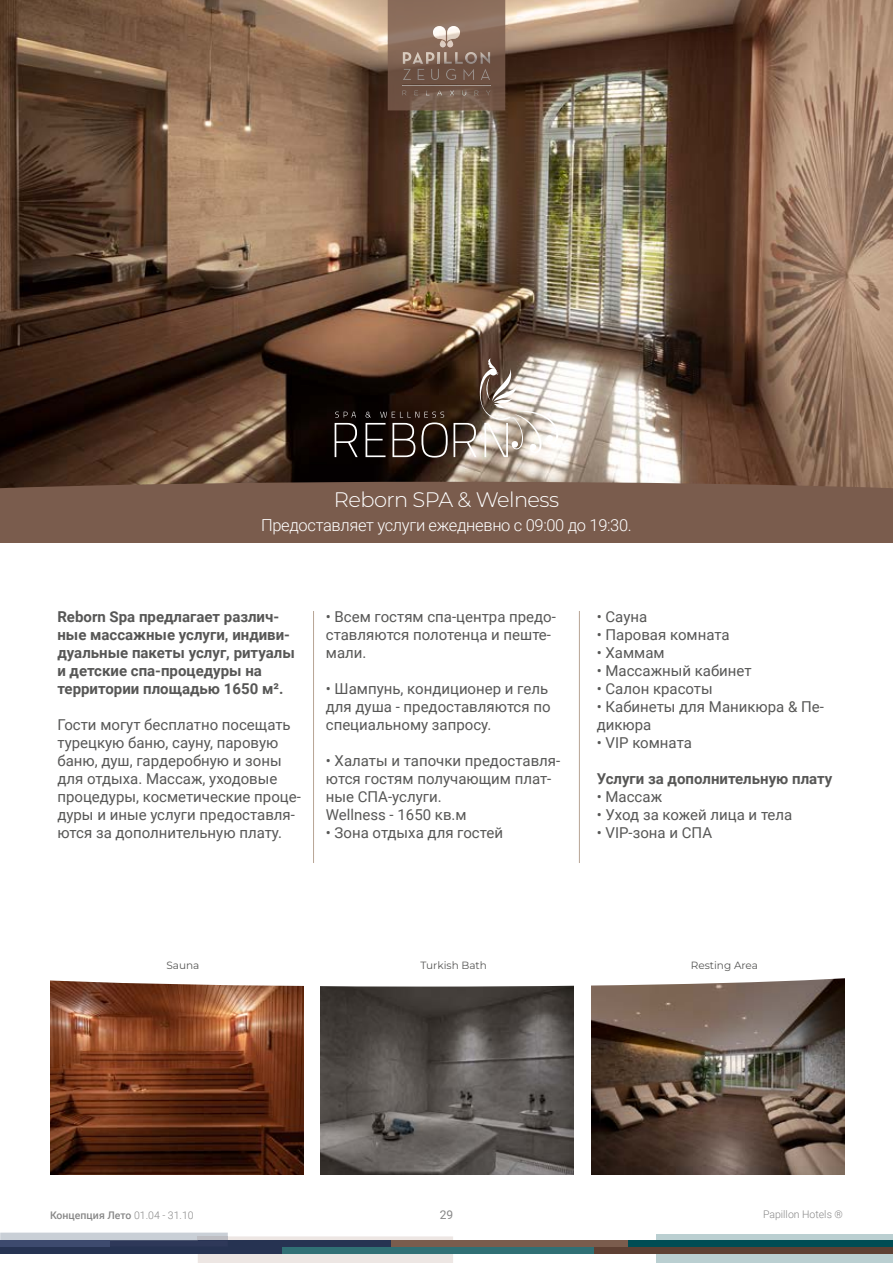
<style>
.page{position:relative;width:893px;height:1263px;background:#fff}
.page>*{position:absolute;margin:0;border:0;box-sizing:border-box;transform-origin:0 0}
.t1{font:300 21px "Montserrat";letter-spacing:-.025em;color:#fff}
.t2{font:300 16.5px "Roboto";letter-spacing:-.02em;color:#fff}
.t3{font:15px/18px "Roboto";color:#575756}
.t4{font:700 15px/18px "Roboto";color:#575756}
.t5{font:12px "Roboto";color:#878787}
.t6{font:10.5px "Montserrat";color:#575756}
.t7{font:500 10.5px "Roboto";color:#878787}
.t8{font:300 10.5px "Roboto";color:#878787}
.s1{font-weight:300}
</style>
<div class="page">
<div style="left:656px;top:1234px;width:237px;height:29px;background:#bacfd1"></div>
<div style="left:582px;top:1247px;width:311px;height:7px;background:#5e4033"></div>
<div style="left:391px;top:1240px;width:245px;height:7px;background:#7a5c4d"></div>
<div style="left:628px;top:1240px;width:265px;height:7px;background:#004d54"></div>
<svg style="left:0;top:1232px;width:453px;height:31px"></svg>
<div style="left:0;top:1240px;width:109px;height:6px;background:#3d4a6e"></div>
<div style="left:282px;top:1247px;width:311px;height:7px;background:#307075"></div>
<img style="left:50px;top:986px;width:253px;height:189px">
<img style="left:321px;top:986px;width:253px;height:189px">
<img style="left:591px;top:986px;width:254px;height:189px">
<div style="left:0;top:447px;width:893px;height:96px;background:#7a5c4d"></div>
<img style="left:0;top:0;width:893px;height:482px">
<svg style="left:0;top:482px;width:893px;height:7px"></svg>
<svg style="left:50px;top:978px;width:795px;height:8px"></svg>
<svg style="left:335px;top:412px;width:23px;height:45px"></svg>
<svg style="left:366px;top:358px;width:192px;height:100px;background:#72655c"></svg>
<hr style="left:313px;top:611px;width:1px;height:252px;background:#b7a495">
<hr style="left:579px;top:611px;width:1px;height:252px;background:#b7a495">
<svg style="left:388px;top:0;width:117px;height:110px;background:#846959"></svg>
<hr style="left:402px;top:85px;width:88px;height:1px;background:#fff">
<h1 class="t1" style="left:334px;top:485px;width:227px">Reborn SPA &amp; Welness</h1>
<p class="t2" style="left:261px;top:513px;width:372px">Предоставляет услуги ежедневно с 09:00 до 19:30.</p>
<p class="t4" style="left:57px;top:607px;width:239px">Reborn Spa предлагает различ&shy;ные массажные услуги, индиви&shy;дуальные пакеты услуг, ритуалы и детские спа-процедуры на территории площадью 1650 м².</p>
<p class="t3" style="left:57px;top:715px;width:245px">Гости могут бесплатно посещать турецкую баню, сауну, паровую баню, душ, гардеробную и зоны для отдыха. Массаж, уходовые процедуры, косметические проце&shy;дуры и иные услуги предоставля&shy;ются за дополнительную плату.</p>
<p class="t3" style="left:326px;top:607px;width:232px">• Всем гостям спа-центра предо&shy;ставляются полотенца и пеште&shy;мали.</p>
<p class="t3" style="left:326px;top:679px;width:226px">• Шампунь, кондиционер и гель для душа - предоставляются по специальному запросу.</p>
<p class="t3" style="left:326px;top:751px;width:236px">• Халаты и тапочки предоставля&shy;ются гостям получающим плат&shy;ные СПА-услуги.<br>Wellness - 1650 кв.м</p>
<p class="t3" style="left:326px;top:823px;width:179px">• Зона отдыха для гостей</p>
<p class="t3" style="left:597px;top:607px;width:52px">• Сауна</p>
<p class="t3" style="left:597px;top:625px;width:134px">• Паровая комната</p>
<p class="t3" style="left:597px;top:643px;width:69px">• Хаммам</p>
<p class="t3" style="left:597px;top:661px;width:156px">• Массажный кабинет</p>
<p class="t3" style="left:597px;top:679px;width:118px">• Салон красоты</p>
<p class="t3" style="left:597px;top:697px;width:229px">• Кабинеты для Маникюра &amp; Пе&shy;дикюра</p>
<p class="t3" style="left:597px;top:733px;width:97px">• VIP комната</p>
<p class="t4" style="left:597px;top:769px;width:237px">Услуги за дополнительную плату</p>
<p class="t3" style="left:597px;top:787px;width:67px">• Массаж</p>
<p class="t3" style="left:597px;top:805px;width:197px">• Уход за кожей лица и тела</p>
<p class="t3" style="left:597px;top:823px;width:117px">• VIP-зона и СПА</p>
<p class="t6" style="left:166px;top:959px;width:35px">Sauna</p>
<p class="t6" style="left:420px;top:959px;width:68px">Turkish Bath</p>
<p class="t6" style="left:691px;top:959px;width:69px">Resting Area</p>
<p class="t7" style="left:50px;top:1208px;width:145px">Концепция Лето <span class="s1">01.04 - 31.10</span></p>
<p class="t5" style="left:440px;top:1206px;width:15px">29</p>
<p class="t8" style="left:763px;top:1207px;width:81px">Papillon Hotels ®</p>
</div>
